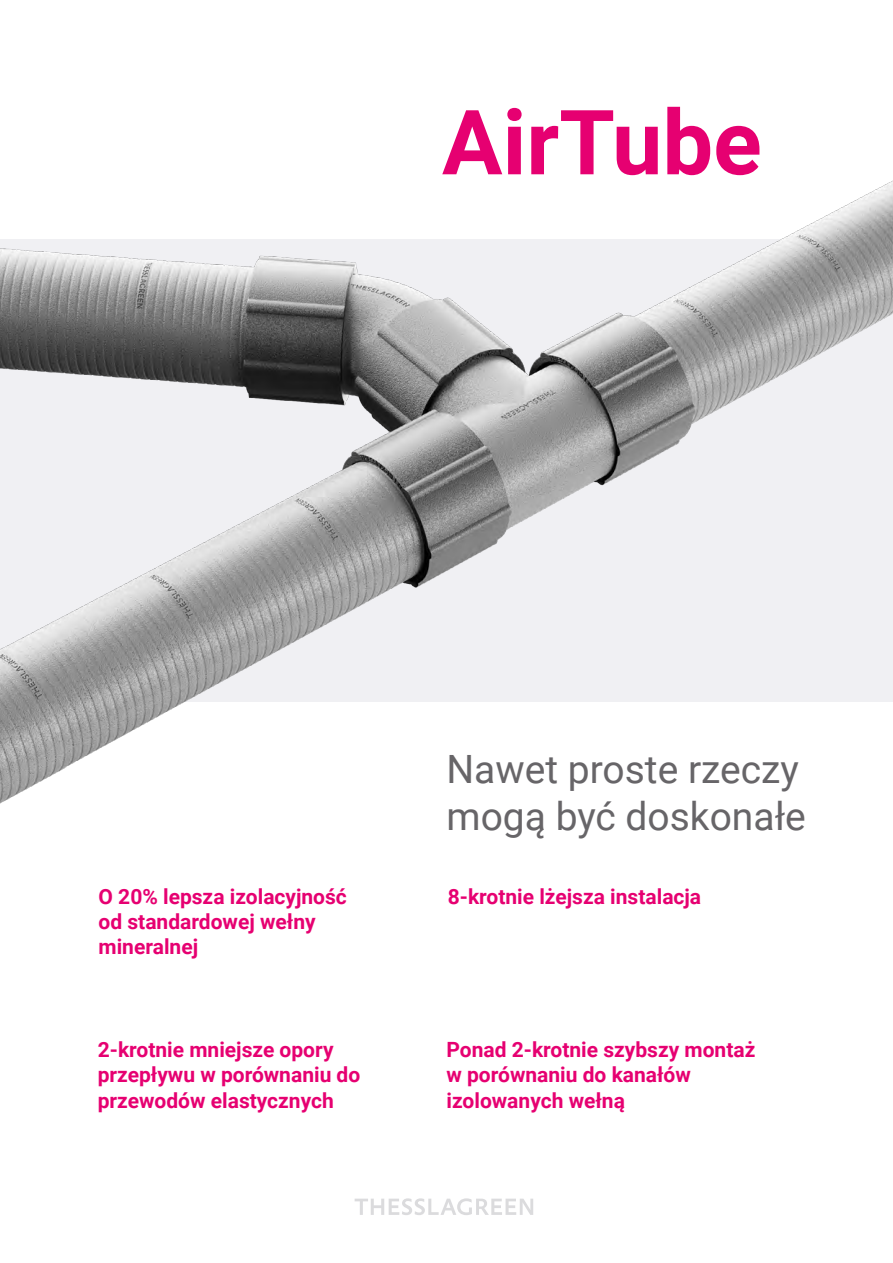
<style>
.page{position:relative;width:893px;height:1263px;background:#fff}
.page>*{position:absolute;margin:0;border:0;box-sizing:border-box;transform-origin:0 0}
.t1{font:700 90px "Roboto";color:#e60071}
.t2{font:39px/46.8px "Roboto";color:#676568}
.t3{font:700 21px/25.2px "Roboto";color:#e60071}
</style>
<div class="page">
<img style="left:0;top:180px;width:893px;height:624px">
<svg style="left:355px;top:1198px;width:178px;height:17px"></svg>
<h1 class="t1" style="left:442px;top:79px;width:321px">AirTube</h1>
<p class="t3" style="left:99px;top:883px;width:250px">O 20% lepsza izolacyjność od standardowej wełny mineralnej</p>
<p class="t3" style="left:98px;top:1036px;width:264px">2-krotnie mniejsze opory przepływu w porównaniu do przewodów elastycznych</p>
<h2 class="t2" style="left:446px;top:745px;width:361px">Nawet proste rzeczy mogą być doskonałe</h2>
<p class="t3" style="left:448px;top:883px;width:255px">8-krotnie lżejsza instalacja</p>
<p class="t3" style="left:446px;top:1036px;width:310px">Ponad 2-krotnie szybszy montaż w porównaniu do kanałów izolowanych wełną</p>
</div>
